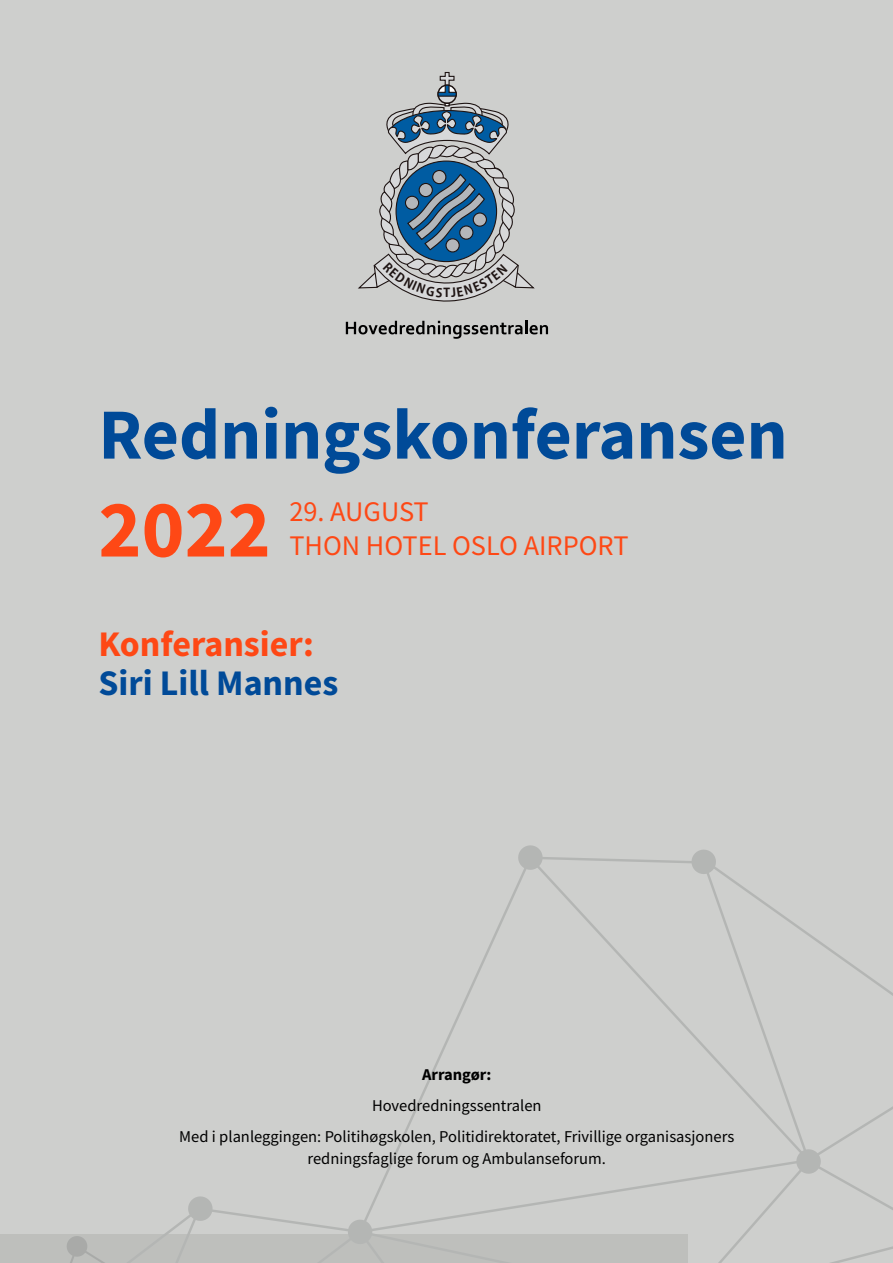
<style>
.page{position:relative;width:893px;height:1263px;background:#cecfcd}
.page>*{position:absolute;margin:0;border:0;box-sizing:border-box;transform-origin:0 0}
.t1{font:700 81.6px "Source Sans Pro";color:#fe4815}
.t2{font:700 71.85px "Source Sans Pro";color:#004a98}
.t3{font:700 36px "Source Sans Pro";color:#004a98}
.t4{font:700 36px "Source Sans Pro";color:#fe4815}
.t5{font:28.35px/34px "Source Sans Pro";color:#fe4815}
.t6{font:16.5px/31px "Source Sans Pro";color:#000;text-align:center}
.t7{font:700 16.5px "Source Sans Pro";color:#000}
.t8{font:700 12.15px "Koz Go Pr 6 N";color:#1e1413}
</style>
<div class="page">
<svg style="left:540px;top:857px;width:151px;height:165px"></svg>
<svg style="left:691px;top:850px;width:25px;height:24px"></svg>
<svg style="left:518px;top:845px;width:25px;height:25px"></svg>
<svg style="left:703px;top:861px;width:190px;height:161px"></svg>
<svg style="left:188px;top:1196px;width:24px;height:11px"></svg>
<svg style="left:0;top:1207px;width:347px;height:56px"></svg>
<svg style="left:454px;top:857px;width:77px;height:165px"></svg>
<svg style="left:0;top:1236px;width:275px;height:27px;background:#bcbdba"></svg>
<svg style="left:347px;top:1022px;width:546px;height:241px"></svg>
<svg style="left:346px;top:72px;width:202px;height:267px"></svg>
<p class="t8" style="left:444px;top:286px;width:8px">T</p>
<h2 class="t2" style="left:98px;top:386px;width:691px">Redningskonferansen</h2>
<h1 class="t1" style="left:98px;top:474px;width:174px">2022</h1>
<h3 class="t5" style="left:289px;top:495px;width:341px">29. AUGUST<br>THON HOTEL OSLO AIRPORT</h3>
<h3 class="t4" style="left:98px;top:620px;width:217px">Konferansier:</h3>
<h3 class="t3" style="left:98px;top:659px;width:241px">Siri Lill Mannes</h3>
<p class="t7" style="left:422px;top:1063px;width:71px">Arrangør:</p>
<p class="t6" style="left:179px;top:1090px;width:556px">Hovedredningssentralen<br>Med i planleggingen: Politihøgskolen, Politidirektoratet, Frivillige organisasjoners</p>
<p class="t6" style="left:308px;top:1143px;width:300px">redningsfaglige forum og Ambulanseforum.</p>
</div>
